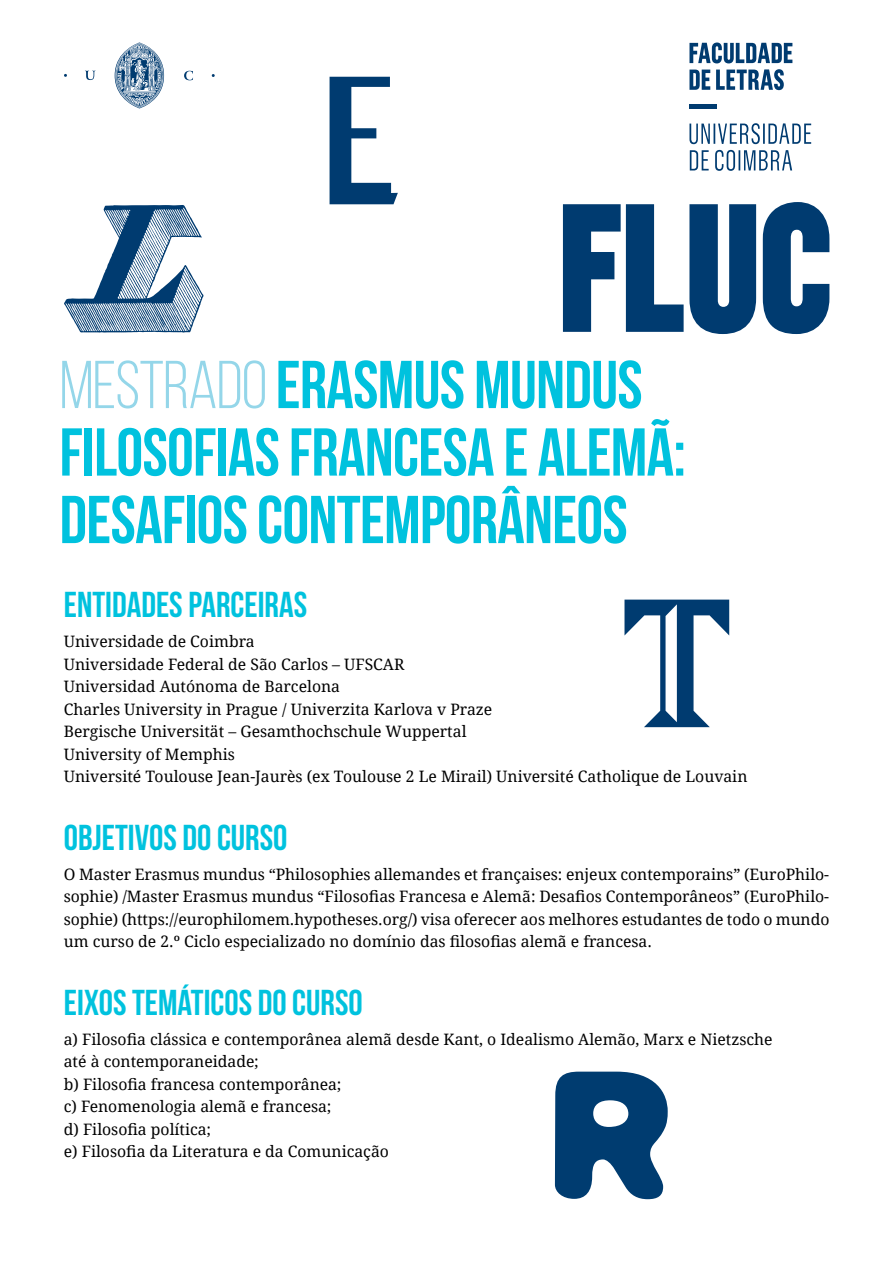
<style>
.page{position:relative;width:893px;height:1263px;background:#fff}
.page>*{position:absolute;margin:0;border:0;box-sizing:border-box;transform-origin:0 0}
.t1{font:67.5px/67.5px "Bebas Neue";letter-spacing:-.01em;color:#00c2de}
.t2{font:36px "Bebas Neue";color:#00c2de}
.t3{font:15.75px/22.5px "Droid Serif";color:#000}
.s1{color:#94d6e9}
</style>
<div class="page">
<svg style="left:330px;top:77px;width:68px;height:127px"></svg>
<svg style="left:563px;top:202px;width:266px;height:132px"></svg>
<svg style="left:689px;top:69px;width:95px;height:21px"></svg>
<svg style="left:689px;top:43px;width:103px;height:20px"></svg>
<svg style="left:690px;top:150px;width:102px;height:21px"></svg>
<svg style="left:689px;top:123px;width:122px;height:21px"></svg>
<hr style="left:689px;top:105px;width:28px;height:4px;background:#003b70">
<svg style="left:115px;top:43px;width:50px;height:65px"></svg>
<svg style="left:85px;top:71px;width:10px;height:9px"></svg>
<svg style="left:184px;top:71px;width:9px;height:9px"></svg>
<svg style="left:64px;top:205px;width:140px;height:128px"></svg>
<svg style="left:624px;top:600px;width:105px;height:127px"></svg>
<svg style="left:555px;top:1071px;width:113px;height:128px"></svg>
<h1 class="t1" style="left:60px;top:350px;width:628px"><span class="s1">MESTRADO</span>ERASMUS MUNDUS<br>FILOSOFIAS FRANCESA E ALEMÃ:<br>DESAFIOS CONTEMPORÂNEOS</h1>
<h2 class="t2" style="left:64px;top:585px;width:245px">ENTIDADES PARCEIRAS</h2>
<p class="t3" style="left:64px;top:630px;width:685px">Universidade de Coimbra<br>Universidade Federal de São Carlos – UFSCAR<br>Universidad Autónoma de Barcelona<br>Charles University in Prague / Univerzita Karlova v Praze<br>Bergische Universität – Gesamthochschule Wuppertal<br>University of Memphis<br>Université Toulouse Jean-Jaurès (ex Toulouse 2 Le Mirail) Université Catholique de Louvain</p>
<h2 class="t2" style="left:64px;top:818px;width:225px">OBJETIVOS DO CURSO</h2>
<p class="t3" style="left:64px;top:862px;width:767px;text-align:justify">O Master Erasmus mundus “Philosophies allemandes et françaises: enjeux contemporains” (EuroPhilo&shy;sophie) /Master Erasmus mundus “Filosofias Francesa e Alemã: Desafios Contemporâneos” (EuroPhilo&shy;sophie) (https://europhilomem.hypotheses.org/) visa oferecer aos melhores estudantes de todo o mundo um curso de 2.º Ciclo especializado no domínio das filosofias alemã e francesa.</p>
<h2 class="t2" style="left:64px;top:983px;width:300px">EIXOS TEMÁTICOS DO CURSO</h2>
<p class="t3" style="left:64px;top:1027px;width:710px">a) Filosofia clássica e contemporânea alemã desde Kant, o Idealismo Alemão, Marx e Nietzsche até à contemporaneidade;<br>b) Filosofia francesa contemporânea;<br>c) Fenomenologia alemã e francesa;<br>d) Filosofia política;<br>e) Filosofia da Literatura e da Comunicação</p>
</div>
